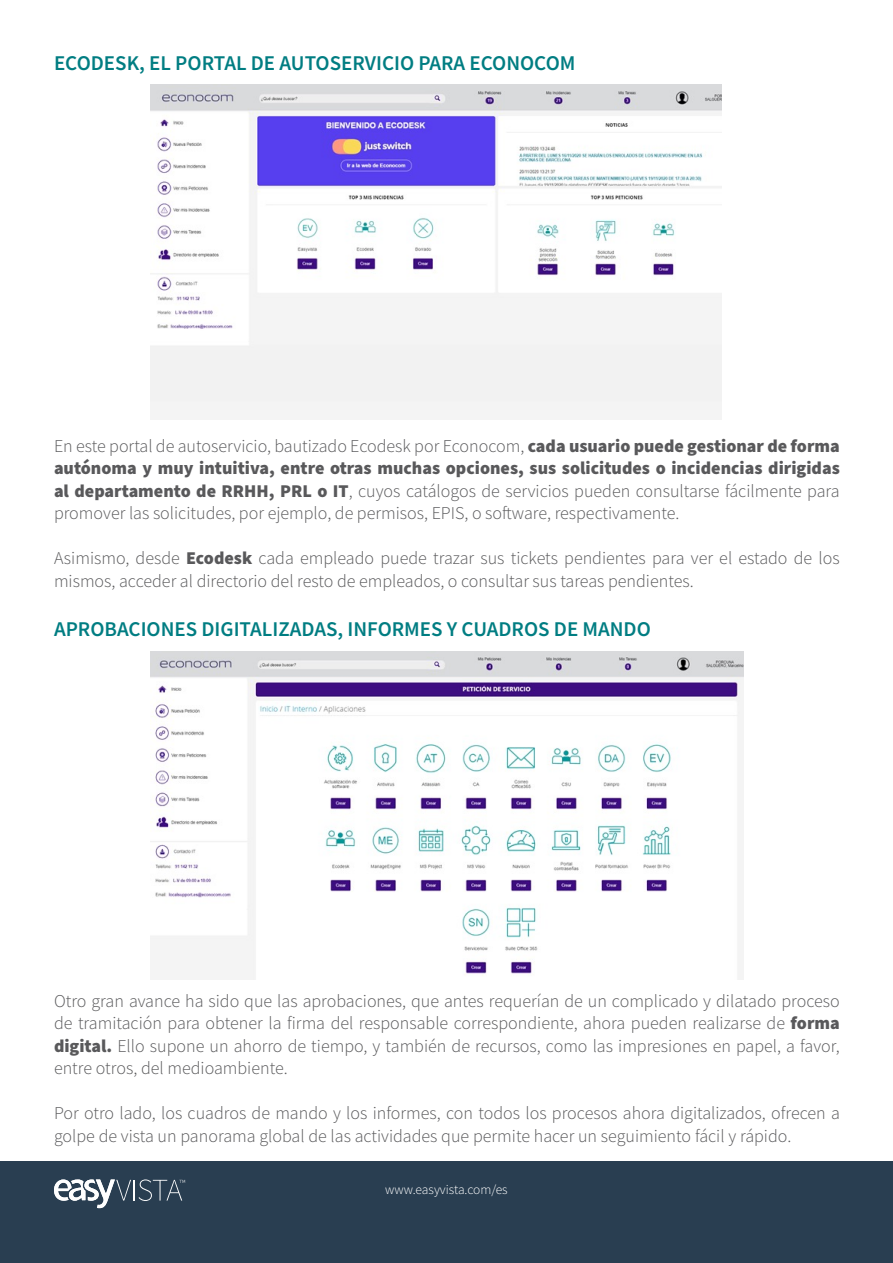
<style>
.page{position:relative;width:893px;height:1263px;background:#fff}
.page>*{position:absolute;margin:0;border:0;box-sizing:border-box;transform-origin:0 0}
.t1{font:600 21px "Source Sans Pro";color:#007d82}
.t2{font:300 18px/22.5px "Source Sans Pro";color:#59595b;text-align:justify}
.t3{font:300 13.5px "Source Sans Pro";color:#fff}
.s1{font-weight:900}
</style>
<div class="page">
<div style="left:0;top:1161px;width:893px;height:102px;background:#293e51"></div>
<svg style="left:54px;top:1179px;width:131px;height:29px"></svg>
<img style="left:150px;top:85px;width:571px;height:335px">
<img style="left:150px;top:651px;width:594px;height:328px">
<p class="t1" style="left:54px;top:49px;width:523px">ECODESK, EL PORTAL DE AUTOSERVICIO PARA ECONOCOM</p>
<p class="t2" style="left:54px;top:434px;width:787px">En este portal de autoservicio, bautizado Ecodesk por Econocom, <span class="s1">cada usuario puede gestionar de forma autónoma y muy intuitiva, entre otras muchas opciones, sus solicitudes o incidencias dirigidas al departamento de RRHH, PRL o IT</span>, cuyos catálogos de servicios pueden consultarse fácilmente para promover las solicitudes, por ejemplo, de permisos, EPIS, o software, respectivamente.</p>
<p class="t2" style="left:54px;top:547px;width:787px">Asimismo, desde <span class="s1">Ecodesk</span> cada empleado puede trazar sus tickets pendientes para ver el estado de los mismos, acceder al directorio del resto de empleados, o consultar sus tareas pendientes.</p>
<p class="t1" style="left:54px;top:615px;width:598px">APROBACIONES DIGITALIZADAS, INFORMES Y CUADROS DE MANDO</p>
<p class="t2" style="left:54px;top:990px;width:787px">Otro gran avance ha sido que las aprobaciones, que antes requerían de un complicado y dilatado proceso de tramitación para obtener la firma del responsable correspondiente, ahora pueden realizarse de <span class="s1">forma digital.</span> Ello supone un ahorro de tiempo, y también de recursos, como las impresiones en papel, a favor, entre otros, del medioambiente.</p>
<p class="t2" style="left:54px;top:1102px;width:787px">Por otro lado, los cuadros de mando y los informes, con todos los procesos ahora digitalizados, ofrecen a golpe de vista un panorama global de las actividades que permite hacer un seguimiento fácil y rápido.</p>
<p class="t3" style="left:385px;top:1181px;width:124px">www.easyvista.com/es</p>
</div>
